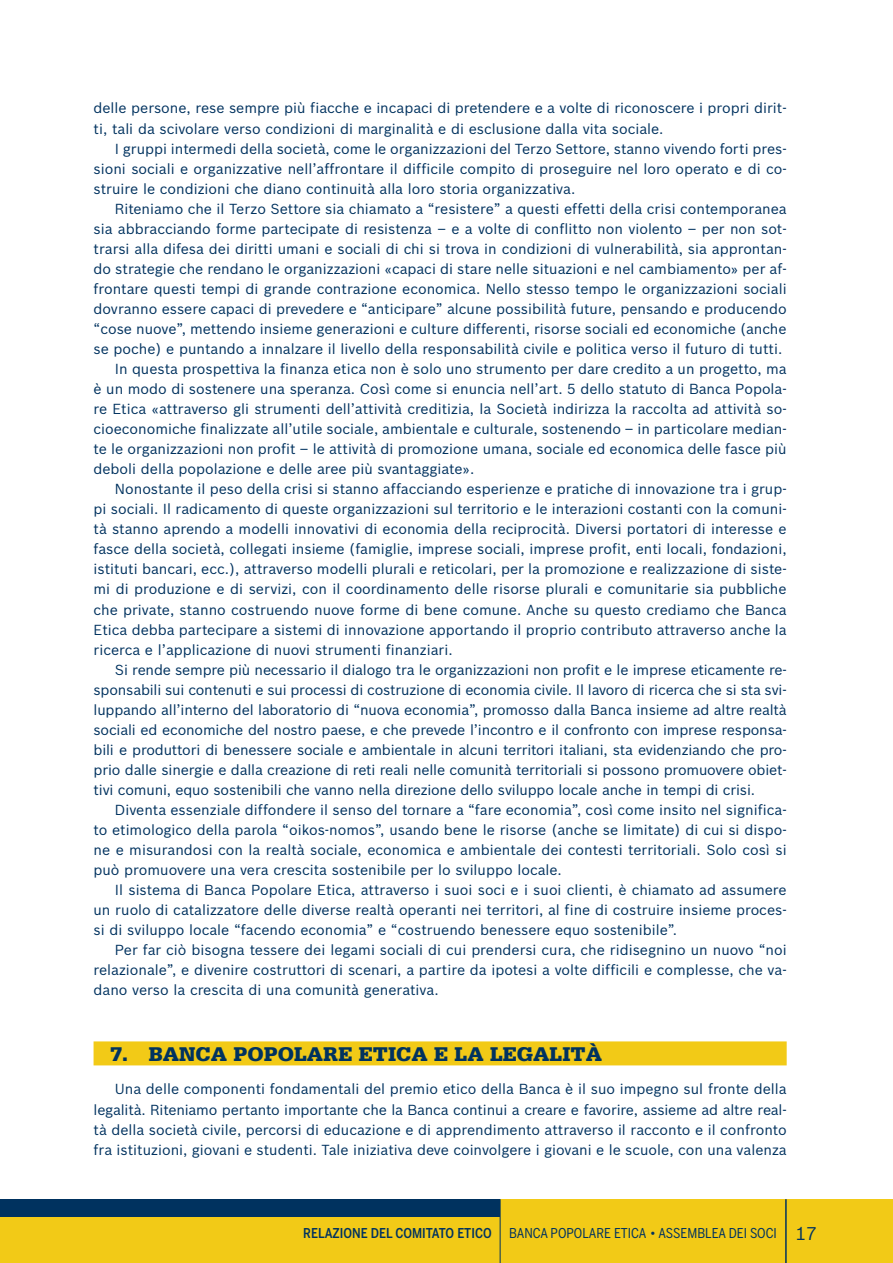
<style>
.page{position:relative;width:893px;height:1263px;background:#fff}
.page>*{position:absolute;margin:0;border:0;box-sizing:border-box;transform-origin:0 0}
.t1{font:900 21px "Serifa";color:#00325f}
.t2{font:14.25px/20.1px "Bosch Sans";color:#00325f;text-align:justify}
.t3{font:13.5px "Benton Sans Cond";color:#00325f}
.t4{font:500 13.5px "Benton Sans Cond";color:#00325f}
.s1{font-family:"Bosch Sans";font-size:18px}
</style>
<div class="page">
<div style="left:94px;top:1041px;width:693px;height:24px;background:#f2ca17"></div>
<div style="left:0;top:1199px;width:893px;height:64px;background:#f2ca17"></div>
<div style="left:0;top:1199px;width:500px;height:17px;background:#00325f"></div>
<hr style="left:500px;top:1199px;width:1px;height:64px;background:#00325f">
<hr style="left:785px;top:1199px;width:2px;height:64px;background:#00325f">
<p class="t2" style="left:94px;top:98px;width:695px">delle persone, rese sempre più fiacche e incapaci di pretendere e a volte di riconoscere i propri dirit&shy;ti, tali da scivolare verso condizioni di marginalità e di esclusione dalla vita sociale.</p>
<p class="t2" style="left:94px;top:139px;width:695px;text-indent:21px">I gruppi intermedi della società, come le organizzazioni del Terzo Settore, stanno vivendo forti pres&shy;sioni sociali e organizzative nell’affrontare il difficile compito di proseguire nel loro operato e di co&shy;struire le condizioni che diano continuità alla loro storia organizzativa.</p>
<p class="t2" style="left:115px;top:199px;width:673px">Riteniamo che il Terzo Settore sia chiamato a “resistere” a questi effetti della crisi contemporanea</p>
<p class="t2" style="left:94px;top:219px;width:695px">sia abbracciando forme partecipate di resistenza – e a volte di conflitto non violento – per non sot-</p>
<p class="t2" style="left:94px;top:239px;width:695px">trarsi alla difesa dei diritti umani e sociali di chi si trova in condizioni di vulnerabilità, sia approntan-</p>
<p class="t2" style="left:94px;top:259px;width:695px">do strategie che rendano le organizzazioni «capaci di stare nelle situazioni e nel cambiamento» per af-</p>
<p class="t2" style="left:94px;top:279px;width:695px">frontare questi tempi di grande contrazione economica. Nello stesso tempo le organizzazioni sociali</p>
<p class="t2" style="left:94px;top:299px;width:695px">dovranno essere capaci di prevedere e “anticipare” alcune possibilità future, pensando e producendo</p>
<p class="t2" style="left:94px;top:319px;width:695px">“cose nuove”, mettendo insieme generazioni e culture differenti, risorse sociali ed economiche (anche</p>
<p class="t2" style="left:94px;top:339px;width:690px">se poche) e puntando a innalzare il livello della responsabilità civile e politica verso il futuro di tutti.</p>
<p class="t2" style="left:115px;top:359px;width:673px">In questa prospettiva la finanza etica non è solo uno strumento per dare credito a un progetto, ma</p>
<p class="t2" style="left:94px;top:379px;width:695px">è un modo di sostenere una speranza. Così come si enuncia nell’art. 5 dello statuto di Banca Popola-</p>
<p class="t2" style="left:94px;top:399px;width:695px">re Etica «attraverso gli strumenti dell’attività creditizia, la Società indirizza la raccolta ad attività so-</p>
<p class="t2" style="left:94px;top:419px;width:695px">cioeconomiche finalizzate all’utile sociale, ambientale e culturale, sostenendo – in particolare median-</p>
<p class="t2" style="left:94px;top:439px;width:695px">te le organizzazioni non profit – le attività di promozione umana, sociale ed economica delle fasce più</p>
<p class="t2" style="left:94px;top:459px;width:382px">deboli della popolazione e delle aree più svantaggiate».</p>
<p class="t2" style="left:115px;top:479px;width:673px">Nonostante il peso della crisi si stanno affacciando esperienze e pratiche di innovazione tra i grup-</p>
<p class="t2" style="left:94px;top:499px;width:695px">pi sociali. Il radicamento di queste organizzazioni sul territorio e le interazioni costanti con la comuni-</p>
<p class="t2" style="left:94px;top:519px;width:695px">tà stanno aprendo a modelli innovativi di economia della reciprocità. Diversi portatori di interesse e</p>
<p class="t2" style="left:94px;top:539px;width:695px">fasce della società, collegati insieme (famiglie, imprese sociali, imprese profit, enti locali, fondazioni,</p>
<p class="t2" style="left:94px;top:559px;width:695px">istituti bancari, ecc.), attraverso modelli plurali e reticolari, per la promozione e realizzazione di siste-</p>
<p class="t2" style="left:94px;top:579px;width:695px">mi di produzione e di servizi, con il coordinamento delle risorse plurali e comunitarie sia pubbliche</p>
<p class="t2" style="left:94px;top:599px;width:695px">che private, stanno costruendo nuove forme di bene comune. Anche su questo crediamo che Banca</p>
<p class="t2" style="left:94px;top:620px;width:695px">Etica debba partecipare a sistemi di innovazione apportando il proprio contributo attraverso anche la</p>
<p class="t2" style="left:94px;top:640px;width:361px">ricerca e l’applicazione di nuovi strumenti finanziari.</p>
<p class="t2" style="left:115px;top:660px;width:673px">Si rende sempre più necessario il dialogo tra le organizzazioni non profit e le imprese eticamente re-</p>
<p class="t2" style="left:94px;top:680px;width:695px">sponsabili sui contenuti e sui processi di costruzione di economia civile. Il lavoro di ricerca che si sta svi-</p>
<p class="t2" style="left:94px;top:700px;width:695px">luppando all’interno del laboratorio di “nuova economia”, promosso dalla Banca insieme ad altre realtà</p>
<p class="t2" style="left:94px;top:720px;width:695px">sociali ed economiche del nostro paese, e che prevede l’incontro e il confronto con imprese responsa-</p>
<p class="t2" style="left:94px;top:740px;width:695px">bili e produttori di benessere sociale e ambientale in alcuni territori italiani, sta evidenziando che pro-</p>
<p class="t2" style="left:94px;top:760px;width:695px">prio dalle sinergie e dalla creazione di reti reali nelle comunità territoriali si possono promuovere obiet-</p>
<p class="t2" style="left:94px;top:780px;width:663px">tivi comuni, equo sostenibili che vanno nella direzione dello sviluppo locale anche in tempi di crisi.</p>
<p class="t2" style="left:115px;top:800px;width:673px">Diventa essenziale diffondere il senso del tornare a “fare economia”, così come insito nel significa-</p>
<p class="t2" style="left:94px;top:820px;width:695px">to etimologico della parola “oikos-nomos”, usando bene le risorse (anche se limitate) di cui si dispo-</p>
<p class="t2" style="left:94px;top:840px;width:695px">ne e misurandosi con la realtà sociale, economica e ambientale dei contesti territoriali. Solo così si</p>
<p class="t2" style="left:94px;top:860px;width:470px">può promuovere una vera crescita sostenibile per lo sviluppo locale.</p>
<p class="t2" style="left:115px;top:880px;width:673px">Il sistema di Banca Popolare Etica, attraverso i suoi soci e i suoi clienti, è chiamato ad assumere</p>
<p class="t2" style="left:94px;top:900px;width:695px">un ruolo di catalizzatore delle diverse realtà operanti nei territori, al fine di costruire insieme proces-</p>
<p class="t2" style="left:94px;top:920px;width:585px">si di sviluppo locale “facendo economia” e “costruendo benessere equo sostenibile”.</p>
<p class="t2" style="left:115px;top:940px;width:673px">Per far ciò bisogna tessere dei legami sociali di cui prendersi cura, che ridisegnino un nuovo “noi</p>
<p class="t2" style="left:94px;top:960px;width:695px">relazionale”, e divenire costruttori di scenari, a partire da ipotesi a volte difficili e complesse, che va-</p>
<p class="t2" style="left:94px;top:980px;width:347px">dano verso la crescita di una comunità generativa.</p>
<h1 class="t1" style="left:111px;top:1046px;width:493px">7. BANCA POPOLARE ETICA E LA LEGALITÀ</h1>
<p class="t2" style="left:94px;top:1079px;width:695px;text-indent:21px">Una delle componenti fondamentali del premio etico della Banca è il suo impegno sul fronte della legalità. Riteniamo pertanto importante che la Banca continui a creare e favorire, assieme ad altre real&shy;tà della società civile, percorsi di educazione e di apprendimento attraverso il racconto e il confronto fra istituzioni, giovani e studenti. Tale iniziativa deve coinvolgere i giovani e le scuole, con una valenza</p>
<p class="t4" style="left:303px;top:1226px;width:190px">RELAZIONE DEL COMITATO ETICO</p>
<p class="t3" style="left:509px;top:1226px;width:309px">BANCA POPOLARE ETICA • ASSEMBLEA DEI SOCI <span class="s1">17</span></p>
</div>
